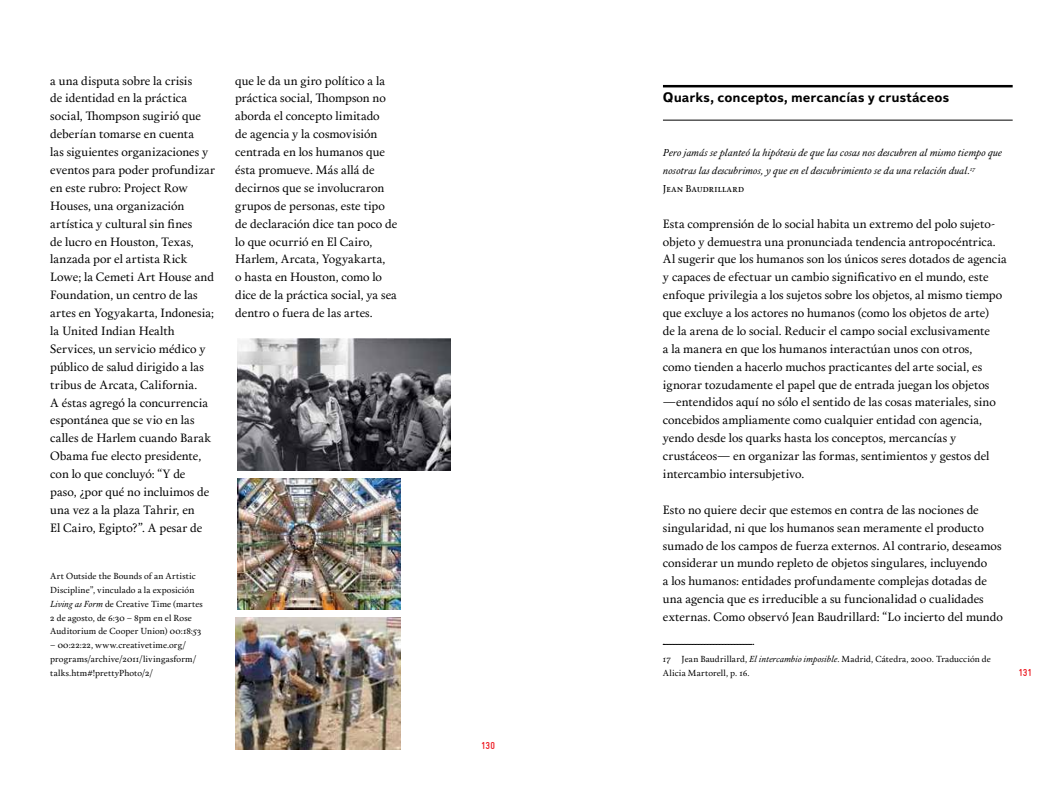
<style>
.page{position:relative;width:1063px;height:798px;background:#fff}
.page>*{position:absolute;margin:0;border:0;box-sizing:border-box;transform-origin:0 0}
.t1{font:700 13.75px "Textbook New";letter-spacing:-.005em;color:#000}
.t2{font:12px/17.9px "Calendas Plus";color:#000}
.t3{font:italic 10px/17.9px "Calendas Plus";letter-spacing:.01em;color:#000}
.t4{font:700 condensed 10px "Gravur";letter-spacing:.005em;color:#ed1c24}
.t5{font:8.75px/13.8px "Calendas Plus";letter-spacing:.01em;color:#000}
.s1{font-style:italic}
.s2{font-style:normal}
</style>
<div class="page">
<hr style="left:663px;top:85px;width:350px;height:2px;background:#000">
<hr style="left:663px;top:120px;width:350px;height:1px;background:#000">
<svg style="left:663px;top:644px;width:91px;height:1px"></svg>
<img style="left:237px;top:339px;width:213px;height:131px">
<img style="left:235px;top:617px;width:165px;height:131px">
<img style="left:237px;top:478px;width:163px;height:131px">
<p class="t2" style="left:50px;top:71px;width:166px">a una disputa sobre la crisis<br>de identidad en la práctica social, Thompson sugirió que deberían tomarse en cuenta<br>las siguientes organizaciones y eventos para poder profundizar en este rubro: Project Row<br>Houses, una organización artística y cultural sin fines<br>de lucro en Houston, Texas, lanzada por el artista Rick<br>Lowe; la Cemeti Art House and<br>Foundation, un centro de las artes en Yogyakarta, Indonesia; la United Indian Health<br>Services, un servicio médico y público de salud dirigido a las tribus de Arcata, California.<br>A éstas agregó la concurrencia espontánea que se vio en las calles de Harlem cuando Barak<br>Obama fue electo presidente, con lo que concluyó: “Y de<br>paso, ¿por qué no incluimos de una vez a la plaza Tahrir, en<br>El Cairo, Egipto?”. A pesar de</p>
<p class="t5" style="left:50px;top:568px;width:154px">Art Outside the Bounds of an Artistic Discipline”, vinculado a la exposición <span class="s1">Living as Form</span> de Creative Time (martes 2 de agosto, de 6:30 – 8pm en el Rose Auditorium de Cooper Union) 00:18:53</p>
<p class="t5" style="left:50px;top:637px;width:147px">– 00:22:22, www.creativetime.org/ programs/archive/2011/livingasform/ talks.htm#!prettyPhoto/2/</p>
<p class="t2" style="left:235px;top:71px;width:164px">que le da un giro político a la práctica social, Thompson no aborda el concepto limitado<br>de agencia y la cosmovisión centrada en los humanos que ésta promueve. Más allá de decirnos que se involucraron grupos de personas, este tipo de declaración dice tan poco de lo que ocurrió en El Cairo,<br>Harlem, Arcata, Yogyakarta,<br>o hasta en Houston, como lo dice de la práctica social, ya sea dentro o fuera de las artes.</p>
<p class="t4" style="left:481px;top:739px;width:15px">130</p>
<p class="t1" style="left:663px;top:89px;width:288px">Quarks, conceptos, mercancías y crustáceos</p>
<p class="t3" style="left:663px;top:143px;width:341px">Pero jamás se planteó la hipótesis de que las cosas nos descubren al mismo tiempo que nosotras las descubrimos, y que en el descubrimiento se da una relación dual.<sup>17<br></sup><span class="s2">Jean Baudrillard</span></p>
<p class="t2" style="left:663px;top:214px;width:345px">Esta comprensión de lo social habita un extremo del polo sujeto&shy;objeto y demuestra una pronunciada tendencia antropocéntrica.<br>Al sugerir que los humanos son los únicos seres dotados de agencia y capaces de efectuar un cambio significativo en el mundo, este enfoque privilegia a los sujetos sobre los objetos, al mismo tiempo que excluye a los actores no humanos (como los objetos de arte)<br>de la arena de lo social. Reducir el campo social exclusivamente<br>a la manera en que los humanos interactúan unos con otros,<br>como tienden a hacerlo muchos practicantes del arte social, es ignorar tozudamente el papel que de entrada juegan los objetos —entendidos aquí no sólo el sentido de las cosas materiales, sino concebidos ampliamente como cualquier entidad con agencia, yendo desde los quarks hasta los conceptos, mercancías y crustáceos— en organizar las formas, sentimientos y gestos del intercambio intersubjetivo.</p>
<p class="t2" style="left:663px;top:500px;width:341px">Esto no quiere decir que estemos en contra de las nociones de singularidad, ni que los humanos sean meramente el producto sumado de los campos de fuerza externos. Al contrario, deseamos considerar un mundo repleto de objetos singulares, incluyendo<br>a los humanos: entidades profundamente complejas dotadas de una agencia que es irreducible a su funcionalidad o cualidades externas. Como observó Jean Baudrillard: “Lo incierto del mundo</p>
<p class="t5" style="left:663px;top:651px;width:329px">17 Jean Baudrillard, <span class="s1">El intercambio imposible</span>. Madrid, Cátedra, 2000. Traducción de<br>Alicia Martorell, p. 16.</p>
<p class="t4" style="left:1018px;top:666px;width:15px">131</p>
</div>
